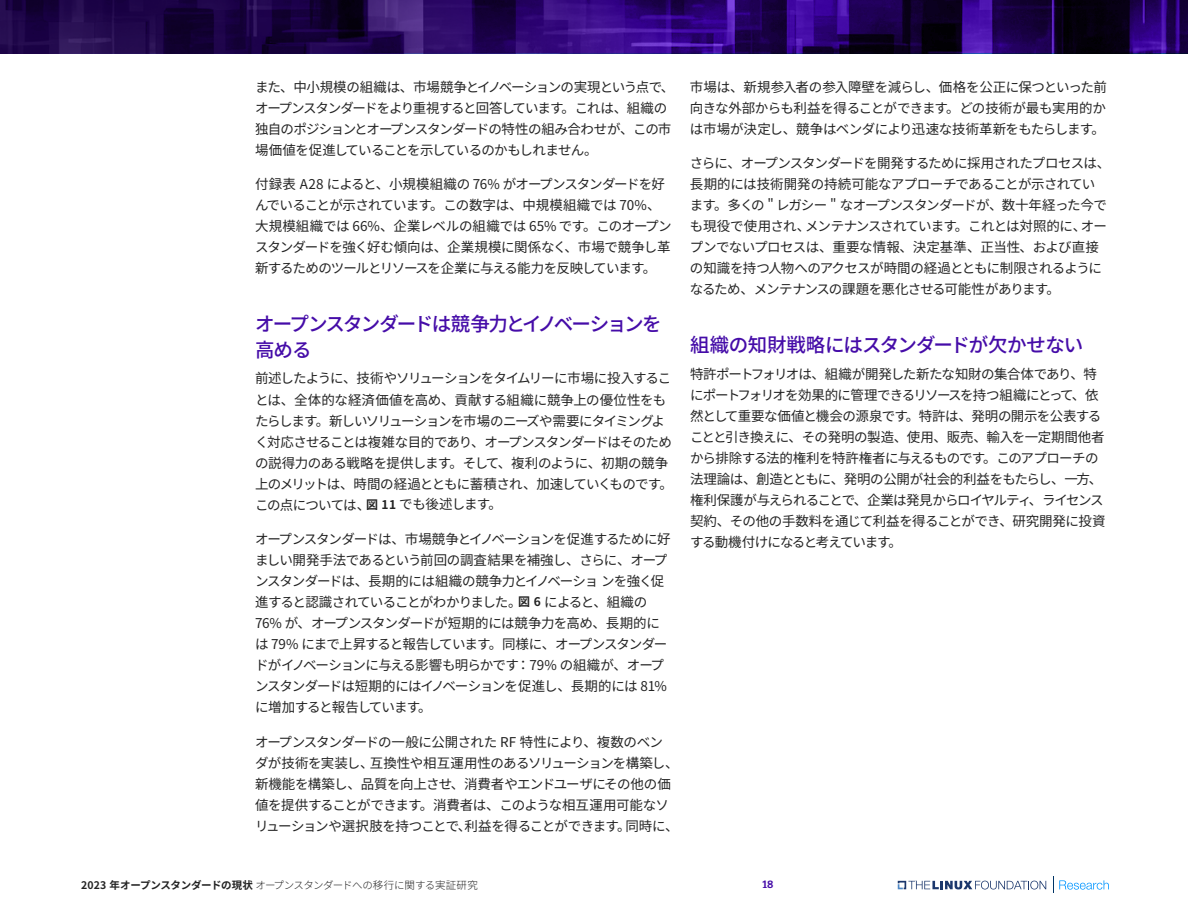
<style>
.page{position:relative;width:1188px;height:918px;background:#fff}
.page>*{position:absolute;margin:0;border:0;box-sizing:border-box;transform-origin:0 0}
.t1{font:500 19.5px/25.5px "Noto Sans CJ Kjp";letter-spacing:-.09em;color:#450ca8}
.t2{font:500 19.5px "Noto Sans CJ Kjp";letter-spacing:-.03em;color:#450ca8}
.t3{font:13.5px/21px "Noto Sans CJ Kjp";letter-spacing:-.05em;color:#232323}
.t4{font:300 10.5px "Noto Sans CJ Kjp";letter-spacing:-.02em;color:#232323}
.t5{font:100 10.5px "Bitter";color:#450ca8}
.s1{font-weight:700;font-size:12px}
.s2{font-weight:700}
</style>
<div class="page">
<svg style="left:0;top:0;width:1188px;height:54px;background:#230656"></svg>
<svg style="left:1053px;top:876px;width:56px;height:16px"></svg>
<svg style="left:898px;top:881px;width:148px;height:9px"></svg>
<p class="t3" style="left:255px;top:77px;width:421px">また、中小規模の組織は、市場競争とイノベーションの実現という点で、オープンスタンダードをより重視すると回答しています。これは、組織の独自のポジションとオープンスタンダードの特性の組み合わせが、この市場価値を促進していることを示しているのかもしれません。</p>
<p class="t3" style="left:255px;top:174px;width:418px">付録表 A28 によると、小規模組織の 76% がオープンスタンダードを好んでいることが示されています。この数字は、中規模組織では 70%、大規模組織では 66%、企業レベルの組織では 65% です。このオープンスタンダードを強く好む傾向は、企業規模に関係なく、市場で競争し革新するためのツールとリソースを企業に与える能力を反映しています。</p>
<h1 class="t1" style="left:255px;top:312px;width:408px">オープンスタンダードは競争力とイノベーションを高める</h1>
<p class="t3" style="left:255px;top:368px;width:420px">前述したように、技術やソリューションをタイムリーに市場に投入することは、全体的な経済価値を高め、貢献する組織に競争上の優位性をもたらします。新しいソリューションを市場のニーズや需要にタイミングよく対応させることは複雑な目的であり、オープンスタンダードはそのための説得力のある戦略を提供します。そして、複利のように、初期の競争上のメリットは、時間の経過とともに蓄積され、加速していくものです。この点については、<span class="s1">図 11</span> でも後述します。</p>
<p class="t3" style="left:255px;top:529px;width:417px">オープンスタンダードは、市場競争とイノベーションを促進するために好ましい開発手法であるという前回の調査結果を補強し、さらに、オープンスタンダードは、長期的には組織の競争力とイノベーショ ンを強く促進すると認識されていることがわかりました。<span class="s1">図 6</span> によると、組織の76% が、オープンスタンダードが短期的には競争力を高め、長期的には 79% にまで上昇すると報告しています。同様に、オープンスタンダードがイノベーションに与える影響も明らかです： 79% の組織が、オープンスタンダードは短期的にはイノベーションを促進し、長期的には 81%に増加すると報告しています。</p>
<p class="t3" style="left:255px;top:731px;width:425px">オープンスタンダードの一般に公開された RF 特性により、複数のベンダが技術を実装し、互換性や相互運用性のあるソリューションを構築し、新機能を構築し、品質を向上させ、消費者やエンドユーザにその他の価値を提供することができます。消費者は、このような相互運用可能なソリューションや選択肢を持つことで、利益を得ることができます。同時に、</p>
<p class="t3" style="left:690px;top:77px;width:419px;text-align:justify">市場は、新規参入者の参入障壁を減らし、価格を公正に保つといった前向きな外部からも利益を得ることができます。どの技術が最も実用的かは市場が決定し、競争はベンダにより迅速な技術革新をもたらします。</p>
<p class="t3" style="left:690px;top:153px;width:422px">さらに、オープンスタンダードを開発するために採用されたプロセスは、長期的には技術開発の持続可能なアプローチであることが示されています。多くの " レガシー " なオープンスタンダードが、数十年経った今でも現役で使用され、メンテナンスされています。これとは対照的に、オープンでないプロセスは、重要な情報、決定基準、正当性、および直接の知識を持つ人物へのアクセスが時間の経過とともに制限されるようになるため、メンテナンスの課題を悪化させる可能性があります。</p>
<h1 class="t2" style="left:690px;top:334px;width:395px">組織の知財戦略にはスタンダードが欠かせない</h1>
<p class="t3" style="left:690px;top:364px;width:417px">特許ポートフォリオは、組織が開発した新たな知財の集合体であり、特にポートフォリオを効果的に管理できるリソースを持つ組織にとって、依然として重要な価値と機会の源泉です。特許は、発明の開示を公表することと引き換えに、その発明の製造、使用、販売、輸入を一定期間他者から排除する法的権利を特許権者に与えるものです。このアプローチの法理論は、創造とともに、発明の公開が社会的利益をもたらし、一方、権利保護が与えられることで、企業は発見からロイヤルティ、ライセンス契約、その他の手数料を通じて利益を得ることができ、研究開発に投資する動機付けになると考えています。</p>
<p class="t4" style="left:81px;top:879px;width:398px"><span class="s2">2023 年オープンスタンダードの現状</span> オープンスタンダードへの移行に関する実証研究</p>
<p class="t5" style="left:762px;top:878px;width:13px">18</p>
</div>
